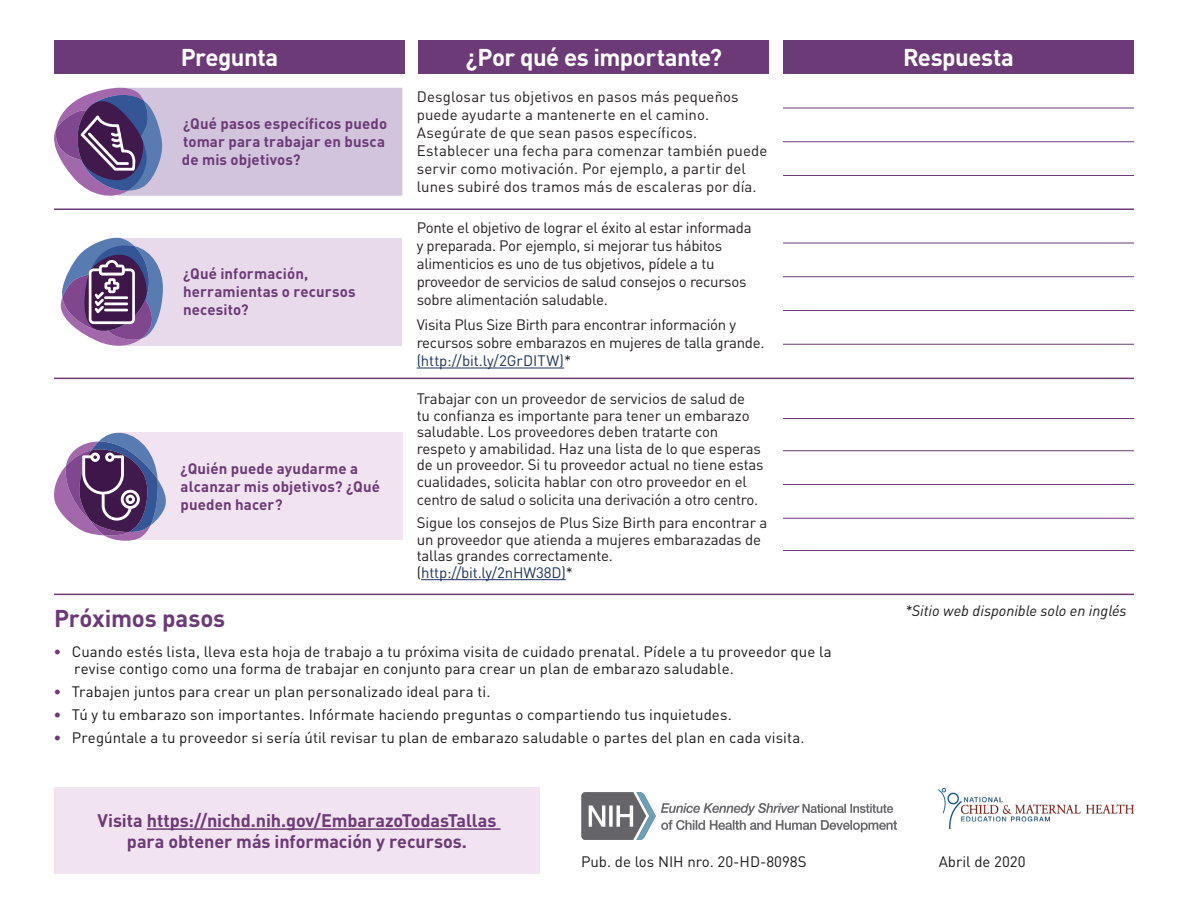
<style>
.page{position:relative;width:1188px;height:918px;background:#fff}
.page>*{position:absolute;margin:0;border:0;box-sizing:border-box;transform-origin:0 0}
.t1{font:700 24px "DINOT";letter-spacing:-.02em;color:#fff}
.t2{font:700 24px "DINOT";letter-spacing:-.005em;color:#6c3a77}
.t3{font:700 18px/21.6px "DINOT";letter-spacing:-.005em;color:#6c3a77;text-align:center}
.t4{font:15px/18px "DINOT";letter-spacing:-.01em;color:#231f20}
.t5{font:15px/16.5px "DINOT";letter-spacing:.005em;color:#171717}
.t6{font:700 15px/18px "DINOT";letter-spacing:.01em;color:#6c3a77}
.t7{font:15px "DINOT";color:#19191a}
.t8{font:italic 15px "DINOT";color:#19191a}
.s1{color:#1b3260}
.s2{font-weight:700;color:#6c3a77}
</style>
<div class="page">
<div style="left:116px;top:238px;width:286px;height:108px;background:#e8daeb"></div>
<div style="left:120px;top:432px;width:282px;height:108px;background:#f1e3ef"></div>
<hr style="left:54px;top:208px;width:1080px;height:2px;background:#6c3a77">
<hr style="left:54px;top:378px;width:1080px;height:1px;background:#6c3a77">
<hr style="left:54px;top:594px;width:1080px;height:1px;background:#6c3a77">
<hr style="left:783px;top:141px;width:351px;height:1px;background:#6c3a77">
<hr style="left:783px;top:108px;width:351px;height:1px;background:#6c3a77">
<hr style="left:783px;top:175px;width:351px;height:1px;background:#6c3a77">
<hr style="left:783px;top:484px;width:351px;height:1px;background:#6c3a77">
<hr style="left:783px;top:450px;width:351px;height:1px;background:#6c3a77">
<hr style="left:783px;top:518px;width:351px;height:1px;background:#6c3a77">
<hr style="left:783px;top:276px;width:351px;height:1px;background:#6c3a77">
<hr style="left:783px;top:243px;width:351px;height:1px;background:#6c3a77">
<hr style="left:783px;top:310px;width:351px;height:1px;background:#6c3a77">
<hr style="left:783px;top:344px;width:351px;height:1px;background:#6c3a77">
<hr style="left:783px;top:418px;width:351px;height:1px;background:#6c3a77">
<hr style="left:783px;top:550px;width:351px;height:1px;background:#6c3a77">
<div style="left:418px;top:40px;width:352px;height:34px;background:#6c3a77"></div>
<div style="left:54px;top:40px;width:351px;height:34px;background:#6c3a77"></div>
<div style="left:783px;top:40px;width:351px;height:34px;background:#6c3a77"></div>
<div style="left:54px;top:788px;width:486px;height:86px;background:#f1e3ef"></div>
<hr style="left:147px;top:828px;width:354px;height:2px;background:#6c3a77">
<hr style="left:421px;top:579px;width:145px;height:1px;background:#1b3260">
<hr style="left:417px;top:368px;width:147px;height:1px;background:#1b3260">
<svg style="left:54px;top:87px;width:348px;height:109px;background:#bbaccb"></svg>
<svg style="left:61px;top:237px;width:102px;height:109px"></svg>
<svg style="left:54px;top:432px;width:112px;height:109px"></svg>
<img style="left:581px;top:792px;width:316px;height:47px">
<img style="left:939px;top:788px;width:195px;height:40px">
<p class="t1" style="left:181px;top:41px;width:99px">Pregunta</p>
<p class="t1" style="left:466px;top:41px;width:258px">¿Por qué es importante?</p>
<p class="t1" style="left:903px;top:41px;width:112px">Respuesta</p>
<p class="t6" style="left:182px;top:115px;width:207px">¿Qué pasos específicos puedo tomar para trabajar en busca de mis objetivos?</p>
<p class="t6" style="left:183px;top:265px;width:174px">¿Qué información, herramientas o recursos necesito?</p>
<p class="t6" style="left:181px;top:459px;width:201px">¿Quién puede ayudarme a alcanzar mis objetivos? ¿Qué pueden hacer?</p>
<p class="t4" style="left:417px;top:88px;width:352px">Desglosar tus objetivos en pasos más pequeños puede ayudarte a mantenerte en el camino.<br>Asegúrate de que sean pasos específicos.<br>Establecer una fecha para comenzar también puede servir como motivación. Por ejemplo, a partir del lunes subiré dos tramos más de escaleras por día.</p>
<p class="t4" style="left:417px;top:219px;width:336px">Ponte el objetivo de lograr el éxito al estar informada y preparada. Por ejemplo, si mejorar tus hábitos alimenticios es uno de tus objetivos, pídele a tu proveedor de servicios de salud consejos o recursos sobre alimentación saludable.</p>
<p class="t4" style="left:417px;top:315px;width:349px">Visita Plus Size Birth para encontrar información y recursos sobre embarazos en mujeres de talla grande. <span class="s1">(http://bit.ly/2GrDITW)</span>*</p>
<p class="t4" style="left:417px;top:390px;width:348px;line-height:16.5px">Trabajar con un proveedor de servicios de salud de<br>tu confianza es importante para tener un embarazo saludable. Los proveedores deben tratarte con respeto y amabilidad. Haz una lista de lo que esperas de un proveedor. Si tu proveedor actual no tiene estas cualidades, solicita hablar con otro proveedor en el</p>
<p class="t4" style="left:417px;top:490px;width:343px">centro de salud o solicita una derivación a otro centro.</p>
<p class="t4" style="left:417px;top:514px;width:352px;line-height:16.5px">Sigue los consejos de Plus Size Birth para encontrar a un proveedor que atienda a mujeres embarazadas de tallas grandes correctamente. (<span class="s1">http://bit.ly/2nHW38D)</span>*</p>
<h2 class="t2" style="left:54px;top:602px;width:173px">Próximos pasos</h2>
<p class="t5" style="left:74px;top:643px;width:759px;text-indent:-20px"><span class="s2">•</span> Cuando estés lista, lleva esta hoja de trabajo a tu próxima visita de cuidado prenatal. Pídele a tu proveedor que la revise contigo como una forma de trabajar en conjunto para crear un plan de embarazo saludable.</p>
<p class="t5" style="left:54px;top:683px;width:438px"><span class="s2">•</span> Trabajen juntos para crear un plan personalizado ideal para ti.</p>
<p class="t5" style="left:54px;top:706px;width:679px"><span class="s2">•</span> Tú y tu embarazo son importantes. Infórmate haciendo preguntas o compartiendo tus inquietudes.</p>
<p class="t5" style="left:54px;top:729px;width:752px"><span class="s2">•</span> Pregúntale a tu proveedor si sería útil revisar tu plan de embarazo saludable o partes del plan en cada visita.</p>
<p class="t3" style="left:97px;top:809px;width:401px">Visita https://nichd.nih.gov/EmbarazoTodasTallas para obtener más información y recursos.</p>
<p class="t8" style="left:905px;top:601px;width:223px">*Sitio web disponible solo en inglés</p>
<p class="t7" style="left:581px;top:852px;width:227px">Pub. de los NIH nro. 20-HD-8098S</p>
<p class="t7" style="left:939px;top:852px;width:88px">Abril de 2020</p>
</div>
